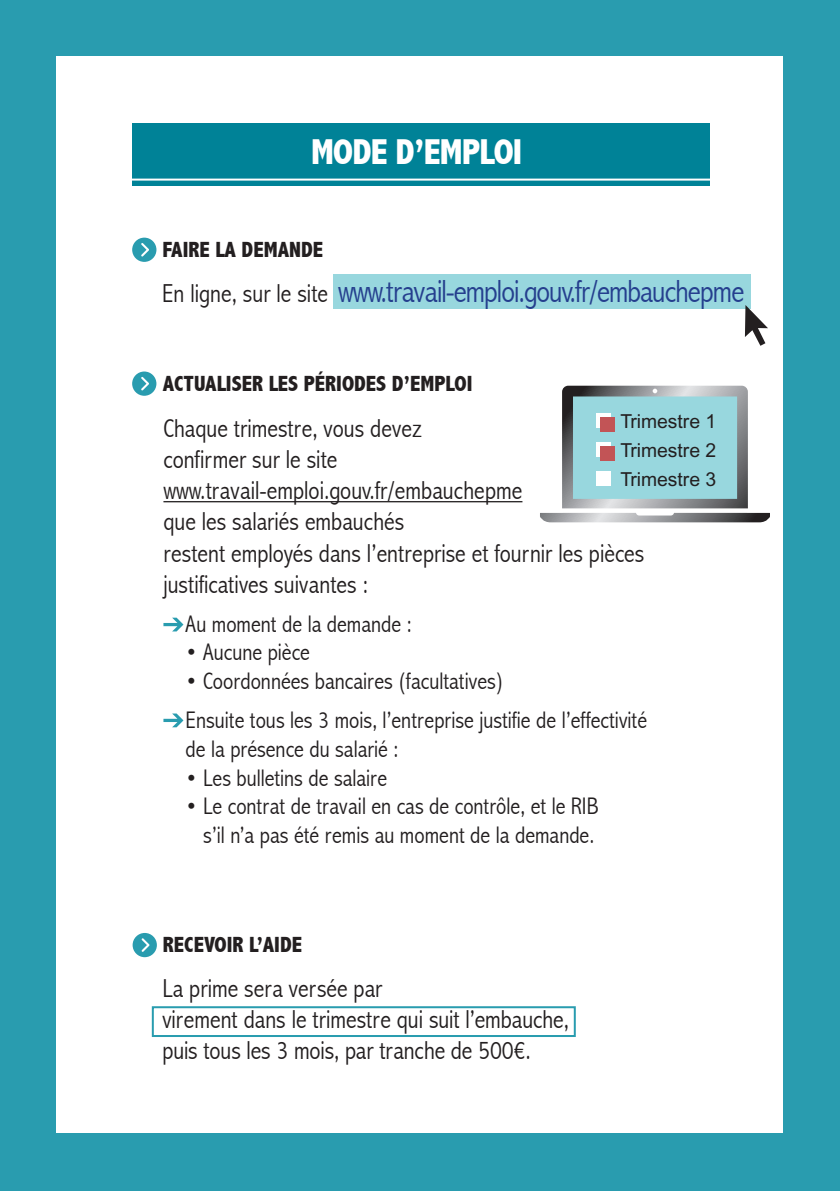
<style>
.page{position:relative;width:840px;height:1191px;background:#fff}
.page>*{position:absolute;margin:0;border:0;box-sizing:border-box;transform-origin:0 0}
.t1{font:800 condensed 36px "Abadi";letter-spacing:-.02em;color:#fff}
.t2{font:300 condensed 32px "Abadi";letter-spacing:-.03em;color:#253f8e}
.t3{font:300 condensed 26px/31.2px "Abadi";color:#231f20}
.t4{font:300 condensed 24px/28.8px "Abadi";color:#231f20}
.t5{font:800 condensed 22px "Abadi";color:#231f20}
.t6{font:19.2px/29px "Arial";color:#231f20;text-align:justify}
.s1{font-size:26px;color:#231f20}
</style>
<div class="page">
<div style="left:0;top:0;width:839px;height:1191px;background:#299caf"></div>
<div style="left:57px;top:57px;width:725px;height:1075px;background:#fff"></div>
<svg style="left:132px;top:238px;width:24px;height:24px"></svg>
<div style="left:332px;top:274px;width:417px;height:35px;background:#98d7de"></div>
<svg style="left:744px;top:305px;width:23px;height:41px"></svg>
<svg style="left:132px;top:933px;width:25px;height:24px"></svg>
<div style="left:152px;top:1006px;width:423px;height:31px;border:2px solid #299caf"></div>
<svg style="left:132px;top:371px;width:24px;height:25px"></svg>
<svg style="left:540px;top:386px;width:229px;height:136px"></svg>
<div style="left:596px;top:413px;width:14px;height:15px;background:#fff"></div>
<div style="left:596px;top:442px;width:14px;height:15px;background:#fff"></div>
<div style="left:600px;top:418px;width:14px;height:14px;background:#c25456"></div>
<div style="left:600px;top:447px;width:14px;height:14px;background:#c25456"></div>
<div style="left:596px;top:471px;width:14px;height:15px;background:#fff"></div>
<hr style="left:163px;top:501px;width:359px;height:1px;background:#231f20">
<svg style="left:163px;top:617px;width:20px;height:14px"></svg>
<svg style="left:163px;top:713px;width:20px;height:14px"></svg>
<div style="left:132px;top:123px;width:577px;height:62px;background:#008297"></div>
<hr style="left:128px;top:179px;width:582px;height:2px;background:#fff">
<p class="t1" style="left:311px;top:131px;width:212px">MODE D’EMPLOI</p>
<p class="t5" style="left:162px;top:237px;width:162px">FAIRE LA DEMANDE</p>
<p class="t2" style="left:162px;top:272px;width:583px"><span class="s1">En ligne, sur le site</span> www.travail-emploi.gouv.fr/embauchepme</p>
<p class="t5" style="left:163px;top:371px;width:311px">ACTUALISER LES PÉRIODES D’EMPLOI</p>
<p class="t6" style="left:620px;top:406px;width:97px">Trimestre 1<br>Trimestre 2<br>Trimestre 3</p>
<p class="t3" style="left:163px;top:412px;width:260px">Chaque trimestre, vous devez confirmer sur le site</p>
<p class="t3" style="left:163px;top:475px;width:360px">www.travail-emploi.gouv.fr/embauchepme</p>
<p class="t3" style="left:163px;top:506px;width:242px">que les salariés embauchés</p>
<p class="t3" style="left:163px;top:537px;width:482px">restent employés dans l’entreprise et fournir les pièces justificatives suivantes :</p>
<p class="t4" style="left:185px;top:609px;width:227px">Au moment de la demande :</p>
<p class="t4" style="left:185px;top:638px;width:126px">• Aucune pièce</p>
<p class="t4" style="left:185px;top:667px;width:319px">• Coordonnées bancaires (facultatives)</p>
<p class="t4" style="left:185px;top:705px;width:463px">Ensuite tous les 3 mois, l’entreprise justifie de l’effectivité de la présence du salarié :</p>
<p class="t4" style="left:185px;top:763px;width:203px">• Les bulletins de salaire</p>
<p class="t4" style="left:185px;top:792px;width:414px;text-align:center">• Le contrat de travail en cas de contrôle, et le RIB s’il n’a pas été remis au moment de la demande.</p>
<p class="t5" style="left:163px;top:932px;width:140px">RECEVOIR L’AIDE</p>
<p class="t3" style="left:162px;top:972px;width:221px">La prime sera versée par</p>
<p class="t3" style="left:162px;top:1003px;width:408px">virement dans le trimestre qui suit l’embauche,</p>
<p class="t3" style="left:162px;top:1035px;width:369px">puis tous les 3 mois, par tranche de 500€.</p>
</div>
